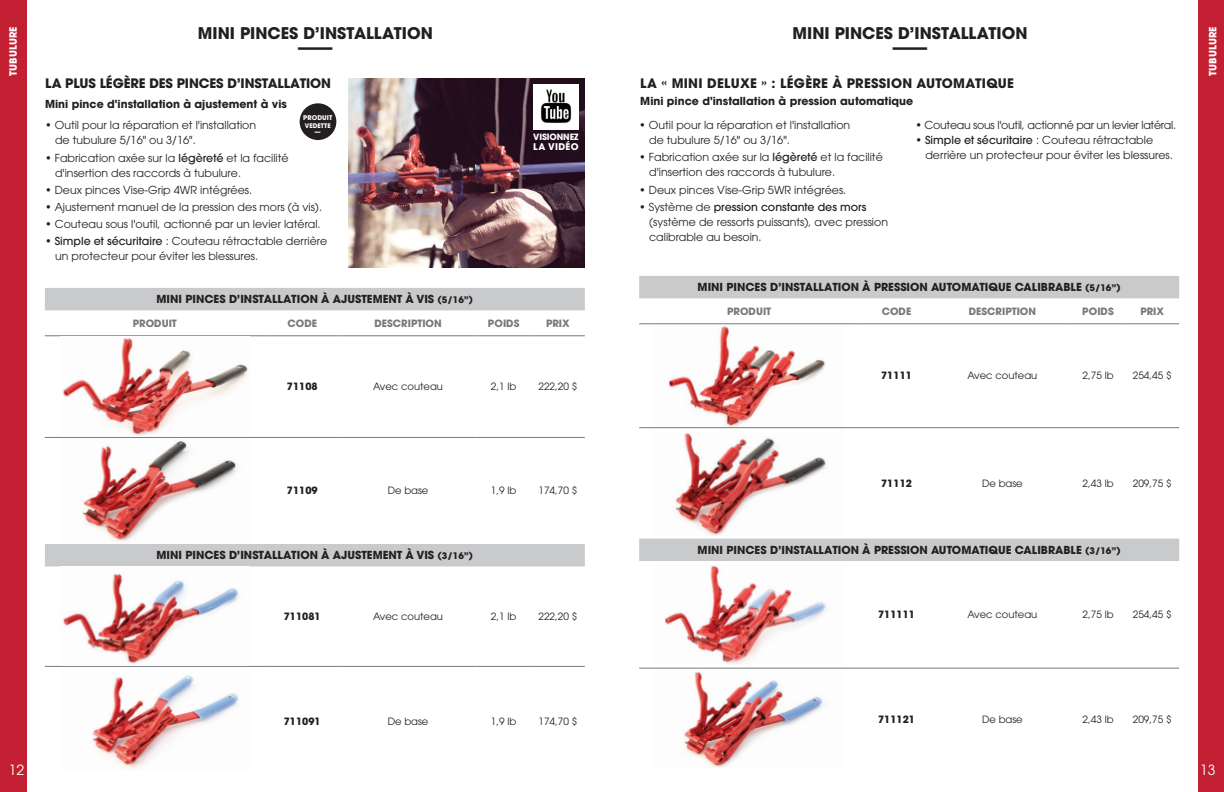
<style>
.page{position:relative;width:1224px;height:792px;background:#fff}
.page>*{position:absolute;margin:0;border:0;box-sizing:border-box;transform-origin:0 0}
.t1{font:37px "ITC Avant Garde Std";color:#231f20}
.t2{font:700 16px "ITC Avant Garde Std";color:#231f20}
.t3{font:14px "ITC Avant Garde Std";color:#fff}
.t4{font:700 13px "ITC Avant Garde Std";letter-spacing:.02em;color:#231f20}
.t5{font:700 13px "ITC Avant Garde Std";letter-spacing:-.01em;color:#231f20}
.t6{font:11px/15px "ITC Avant Garde Std";color:#231f20}
.t7{font:700 11px "ITC Avant Garde Std";color:#231f20}
.t8{font:11px "ITC Avant Garde Std";letter-spacing:-.025em;color:#231f20}
.t9{font:500 11px "Avant Garde";color:#231f20}
.t10{font:10px "ITC Avant Garde Std";color:#231f20}
.t11{font:700 10px "ITC Avant Garde Std";color:#76787b}
.t12{font:700 10px "ITC Avant Garde Std";color:#231f20}
.t13{font:700 10px "ITC Avant Garde Std";color:#fff}
.t14{font:700 9.2px "ITC Avant Garde Std";letter-spacing:.035em;color:#fff}
.t15{font:700 8.6px "ITC Avant Garde Std";letter-spacing:-.01em;color:#fff}
.t16{font:700 6.5px "ITC Avant Garde Std";letter-spacing:.01em;color:#fff}
.t17{font:700 6.3px/5.8px "ITC Avant Garde Std";letter-spacing:.01em;color:#fff;text-align:center}
.s1{font-family:"Avant Garde";font-weight:500}
.s2{font-family:"ITC Avant Garde Std";font-weight:400}
.s3{font-size:9px}
</style>
<div class="page">
<div style="left:0;top:0;width:27px;height:792px;background:#c31f32"></div>
<div style="left:1198px;top:0;width:26px;height:792px;background:#c31f32"></div>
<img style="left:348px;top:78px;width:237px;height:190px">
<svg style="left:45px;top:288px;width:540px;height:278px"></svg>
<hr style="left:45px;top:336px;width:220px;height:1px;background:#76787b">
<hr style="left:265px;top:336px;width:75px;height:1px;background:#76787b">
<hr style="left:340px;top:336px;width:137px;height:1px;background:#76787b">
<hr style="left:477px;top:336px;width:54px;height:1px;background:#76787b">
<hr style="left:531px;top:336px;width:54px;height:1px;background:#76787b">
<hr style="left:45px;top:437px;width:220px;height:1px;background:#76787b">
<hr style="left:265px;top:437px;width:75px;height:1px;background:#76787b">
<hr style="left:340px;top:437px;width:137px;height:1px;background:#76787b">
<hr style="left:477px;top:437px;width:54px;height:1px;background:#76787b">
<hr style="left:531px;top:437px;width:54px;height:1px;background:#76787b">
<hr style="left:45px;top:666px;width:220px;height:1px;background:#76787b">
<hr style="left:265px;top:666px;width:75px;height:1px;background:#76787b">
<hr style="left:340px;top:666px;width:137px;height:1px;background:#76787b">
<hr style="left:477px;top:666px;width:54px;height:1px;background:#76787b">
<hr style="left:531px;top:666px;width:54px;height:1px;background:#76787b">
<img style="left:60px;top:337px;width:189px;height:206px">
<img style="left:63px;top:573px;width:176px;height:91px">
<img style="left:92px;top:675px;width:147px;height:94px">
<div style="left:533px;top:84px;width:46px;height:45px;background:#fff"></div>
<img style="left:540px;top:89px;width:32px;height:34px">
<div style="left:300px;top:103px;width:36px;height:37px;background:#231f20;border-radius:50%"></div>
<svg style="left:639px;top:276px;width:540px;height:285px"></svg>
<hr style="left:639px;top:324px;width:220px;height:1px;background:#76787b">
<hr style="left:859px;top:324px;width:75px;height:1px;background:#76787b">
<hr style="left:934px;top:324px;width:137px;height:1px;background:#76787b">
<hr style="left:1071px;top:324px;width:54px;height:1px;background:#76787b">
<hr style="left:1125px;top:324px;width:54px;height:1px;background:#76787b">
<hr style="left:639px;top:428px;width:220px;height:1px;background:#76787b">
<hr style="left:859px;top:428px;width:75px;height:1px;background:#76787b">
<hr style="left:934px;top:428px;width:137px;height:1px;background:#76787b">
<hr style="left:1071px;top:428px;width:54px;height:1px;background:#76787b">
<hr style="left:1125px;top:428px;width:54px;height:1px;background:#76787b">
<hr style="left:639px;top:668px;width:220px;height:1px;background:#76787b">
<hr style="left:859px;top:668px;width:75px;height:1px;background:#76787b">
<hr style="left:934px;top:668px;width:137px;height:1px;background:#76787b">
<hr style="left:1071px;top:668px;width:54px;height:1px;background:#76787b">
<hr style="left:1125px;top:668px;width:54px;height:1px;background:#76787b">
<img style="left:655px;top:325px;width:189px;height:101px">
<img style="left:655px;top:431px;width:189px;height:105px">
<img style="left:664px;top:565px;width:162px;height:99px">
<img style="left:684px;top:672px;width:140px;height:96px">
<p class="t13" style="left:6px;top:76px;width:51px;rotate:-90deg">TUBULURE</p>
<p class="t2" style="left:793px;top:22px;width:236px">MINI PINCES D’INSTALLATION</p>
<p class="t2" style="left:198px;top:22px;width:236px">MINI PINCES D’INSTALLATION</p>
<p class="t1" style="left:297px;top:22px;width:38px">—</p>
<p class="t1" style="left:892px;top:22px;width:38px">—</p>
<p class="t5" style="left:45px;top:75px;width:287px">LA PLUS LÉGÈRE DES PINCES D’INSTALLATION</p>
<p class="t7" style="left:45px;top:96px;width:243px">Mini pince d'installation à ajustement à vis</p>
<p class="t6" style="left:45px;top:118px;width:213px">• Outil pour la réparation et l'installation</p>
<p class="t6" style="left:55px;top:133px;width:142px">de tubulure 5/16" ou 3/16".</p>
<p class="t6" style="left:55px;top:150px;width:235px;text-indent:-10px">• Fabrication axée sur la <span class="s1">légèreté</span> et la facilité d'insertion des raccords à tubulure.</p>
<p class="t6" style="left:45px;top:182px;width:209px">• Deux pinces Vise-Grip 4WR intégrées.</p>
<p class="t6" style="left:45px;top:199px;width:279px">• Ajustement manuel de la pression des mors (à vis).</p>
<p class="t6" style="left:45px;top:216px;width:277px">• Couteau sous l'outil, actionné par un levier latéral.</p>
<p class="t6" style="left:55px;top:234px;width:274px;text-indent:-10px">• <span class="s1">Simple et sécuritaire</span> : Couteau rétractable derrière un protecteur pour éviter les blessures.</p>
<p class="t4" style="left:640px;top:75px;width:375px">LA « MINI DELUXE » : LÉGÈRE À PRESSION AUTOMATIQUE</p>
<p class="t7" style="left:640px;top:94px;width:274px">Mini pince d'installation à pression automatique</p>
<p class="t6" style="left:639px;top:118px;width:213px">• Outil pour la réparation et l'installation</p>
<p class="t6" style="left:649px;top:133px;width:142px">de tubulure 5/16" ou 3/16".</p>
<p class="t6" style="left:649px;top:150px;width:235px;text-indent:-10px">• Fabrication axée sur la <span class="s1">légèreté</span> et la facilité d'insertion des raccords à tubulure.</p>
<p class="t6" style="left:639px;top:182px;width:209px">• Deux pinces Vise-Grip 5WR intégrées.</p>
<p class="t9" style="left:639px;top:200px;width:229px"><span class="s2">• Système de</span> pression constante des mors</p>
<p class="t6" style="left:649px;top:214px;width:240px">(système de ressorts puissants), avec pression calibrable au besoin.</p>
<p class="t16" style="left:303px;top:114px;width:31px">PRODUIT</p>
<p class="t17" style="left:305px;top:123px;width:28px">VEDETTE —</p>
<p class="t8" style="left:915px;top:118px;width:262px">• Couteau sous l'outil, actionné par un levier latéral.</p>
<p class="t6" style="left:915px;top:132px;width:239px">• <span class="s1">Simple et sécuritaire</span> : Couteau rétractable</p>
<p class="t6" style="left:925px;top:147px;width:249px">derrière un protecteur pour éviter les blessures.</p>
<p class="t15" style="left:533px;top:131px;width:47px">VISIONNEZ</p>
<p class="t14" style="left:533px;top:140px;width:47px">LA VIDÉO</p>
<p class="t7" style="left:157px;top:292px;width:318px">MINI PINCES D’INSTALLATION À AJUSTEMENT À VIS <span class="s3">(5/16”)</span></p>
<p class="t11" style="left:133px;top:316px;width:46px">PRODUIT</p>
<p class="t11" style="left:288px;top:316px;width:31px">CODE</p>
<p class="t11" style="left:375px;top:316px;width:69px">DESCRIPTION</p>
<p class="t11" style="left:488px;top:316px;width:33px">POIDS</p>
<p class="t11" style="left:546px;top:316px;width:25px">PRIX</p>
<p class="t12" style="left:287px;top:380px;width:32px">71108</p>
<p class="t10" style="left:373px;top:380px;width:71px">Avec couteau</p>
<p class="t10" style="left:491px;top:380px;width:27px">2,1 lb</p>
<p class="t10" style="left:538px;top:380px;width:40px">222,20 $</p>
<p class="t7" style="left:698px;top:280px;width:425px">MINI PINCES D’INSTALLATION À PRESSION AUTOMATIQUE CALIBRABLE <span class="s3">(5/16”)</span></p>
<p class="t11" style="left:727px;top:304px;width:46px">PRODUIT</p>
<p class="t11" style="left:882px;top:304px;width:31px">CODE</p>
<p class="t11" style="left:969px;top:304px;width:69px">DESCRIPTION</p>
<p class="t11" style="left:1082px;top:304px;width:33px">POIDS</p>
<p class="t11" style="left:1140px;top:304px;width:25px">PRIX</p>
<p class="t12" style="left:881px;top:369px;width:32px">71111</p>
<p class="t10" style="left:968px;top:370px;width:71px">Avec couteau</p>
<p class="t10" style="left:1083px;top:370px;width:32px">2,75 lb</p>
<p class="t10" style="left:1133px;top:370px;width:40px">254,45 $</p>
<p class="t13" style="left:1206px;top:76px;width:51px;rotate:-90deg">TUBULURE</p>
<p class="t12" style="left:287px;top:484px;width:32px">71109</p>
<p class="t10" style="left:388px;top:485px;width:42px">De base</p>
<p class="t10" style="left:491px;top:485px;width:27px">1,9 lb</p>
<p class="t10" style="left:538px;top:485px;width:40px">174,70 $</p>
<p class="t7" style="left:157px;top:548px;width:318px">MINI PINCES D’INSTALLATION À AJUSTEMENT À VIS <span class="s3">(3/16”)</span></p>
<p class="t12" style="left:284px;top:610px;width:39px">711081</p>
<p class="t10" style="left:373px;top:610px;width:71px">Avec couteau</p>
<p class="t10" style="left:491px;top:610px;width:27px">2,1 lb</p>
<p class="t10" style="left:538px;top:610px;width:40px">222,20 $</p>
<p class="t12" style="left:881px;top:477px;width:32px">71112</p>
<p class="t10" style="left:982px;top:477px;width:42px">De base</p>
<p class="t10" style="left:1083px;top:477px;width:32px">2,43 lb</p>
<p class="t10" style="left:1133px;top:477px;width:40px">209,75 $</p>
<p class="t7" style="left:698px;top:542px;width:425px">MINI PINCES D’INSTALLATION À PRESSION AUTOMATIQUE CALIBRABLE <span class="s3">(3/16”)</span></p>
<p class="t12" style="left:878px;top:608px;width:39px">711111</p>
<p class="t10" style="left:968px;top:608px;width:71px">Avec couteau</p>
<p class="t10" style="left:1083px;top:608px;width:32px">2,75 lb</p>
<p class="t10" style="left:1133px;top:608px;width:40px">254,45 $</p>
<p class="t12" style="left:284px;top:714px;width:39px">711091</p>
<p class="t10" style="left:388px;top:715px;width:42px">De base</p>
<p class="t10" style="left:491px;top:715px;width:27px">1,9 lb</p>
<p class="t10" style="left:538px;top:715px;width:40px">174,70 $</p>
<p class="t12" style="left:878px;top:712px;width:39px">711121</p>
<p class="t10" style="left:982px;top:713px;width:42px">De base</p>
<p class="t10" style="left:1083px;top:713px;width:32px">2,43 lb</p>
<p class="t10" style="left:1133px;top:713px;width:40px">209,75 $</p>
<p class="t3" style="left:9px;top:762px;width:17px">12</p>
<p class="t3" style="left:1200px;top:762px;width:17px">13</p>
</div>
